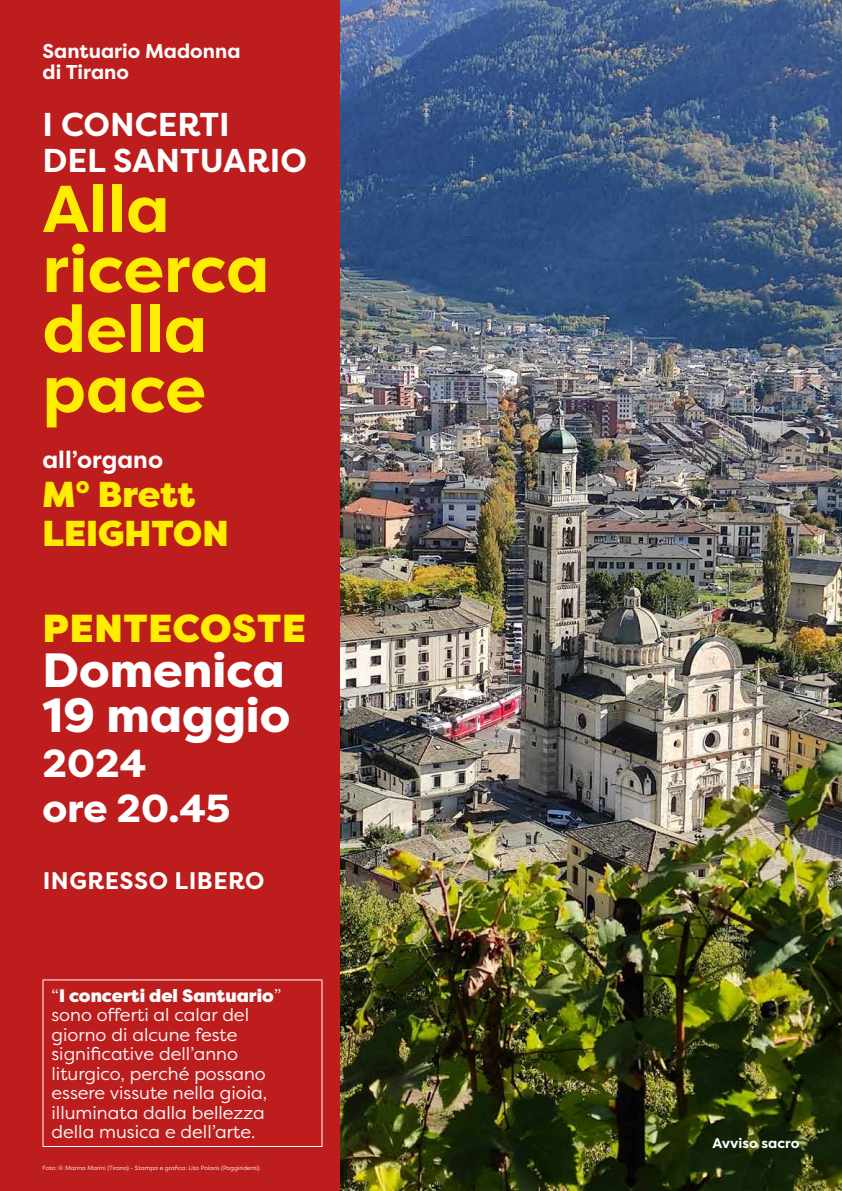
<style>
.page{position:relative;width:842px;height:1191px;background:#fff}
.page>*{position:absolute;margin:0;border:0;box-sizing:border-box;transform-origin:0 0}
.t1{font:700 66px/60px "Filson Pro";color:#ffed00}
.t2{font:800 48px/45px "Filson Pro";color:#fff}
.t3{font:800 39px/45px "Filson Pro";color:#fff}
.t4{font:900 39px "Filson Pro";letter-spacing:.02em;color:#ffed00}
.t5{font:900 36px/38.8px "Filson Pro";color:#ffed00}
.t6{font:700 33px/35.6px "Filson Pro";color:#fff}
.t7{font:700 24px "Filson Pro";letter-spacing:.02em;color:#fff}
.t8{font:700 24px "Filson Pro";color:#fff}
.t9{font:700 20px/21.6px "Filson Pro";color:#fff}
.t10{font:18px/19.4px "Filson Pro";color:#fff}
.t11{font:700 14px "Filson Pro";color:#fff}
.t12{font:6px "Filson Pro";color:#fff}
.s1{font-weight:900}
</style>
<div class="page">
<div style="left:0;top:0;width:340px;height:1191px;background:#bd1d1d"></div>
<hr style="left:43px;top:979px;width:279px;height:1px;background:#fff">
<hr style="left:43px;top:980px;width:1px;height:166px;background:#fff">
<hr style="left:321px;top:980px;width:1px;height:166px;background:#fff">
<hr style="left:43px;top:1146px;width:279px;height:1px;background:#fff">
<img style="left:340px;top:0;width:502px;height:1191px">
<p class="t9" style="left:43px;top:40px;width:199px">Santuario Madonna di Tirano</p>
<h3 class="t6" style="left:43px;top:107px;width:266px">I CONCERTI<br>DEL SANTUARIO</h3>
<h1 class="t1" style="left:43px;top:180px;width:228px">Alla ricerca della pace</h1>
<h3 class="t8" style="left:43px;top:444px;width:122px">all’organo</h3>
<h3 class="t5" style="left:43px;top:476px;width:188px">M° Brett<br>LEIGHTON</h3>
<h3 class="t4" style="left:43px;top:604px;width:264px">PENTECOSTE</h3>
<h2 class="t2" style="left:43px;top:649px;width:249px">Domenica<br>19 maggio</h2>
<h3 class="t3" style="left:43px;top:741px;width:189px">2024<br>ore 20.45</h3>
<h3 class="t7" style="left:43px;top:865px;width:223px">INGRESSO LIBERO</h3>
<p class="t10" style="left:52px;top:985px;width:231px">“<span class="s1">I concerti del Santuario</span>” sono offerti al calar del giorno di alcune feste significative dell’anno liturgico, perché possano essere vissute nella gioia, illuminata dalla bellezza della musica e dell’arte.</p>
<p class="t12" style="left:43px;top:1164px;width:219px">Foto: © Marina Marini (Tirano) - Stampa e grafica: Lito Polaris (Poggiridenti)</p>
<p class="t11" style="left:712px;top:1134px;width:88px">Avviso sacro</p>
</div>
